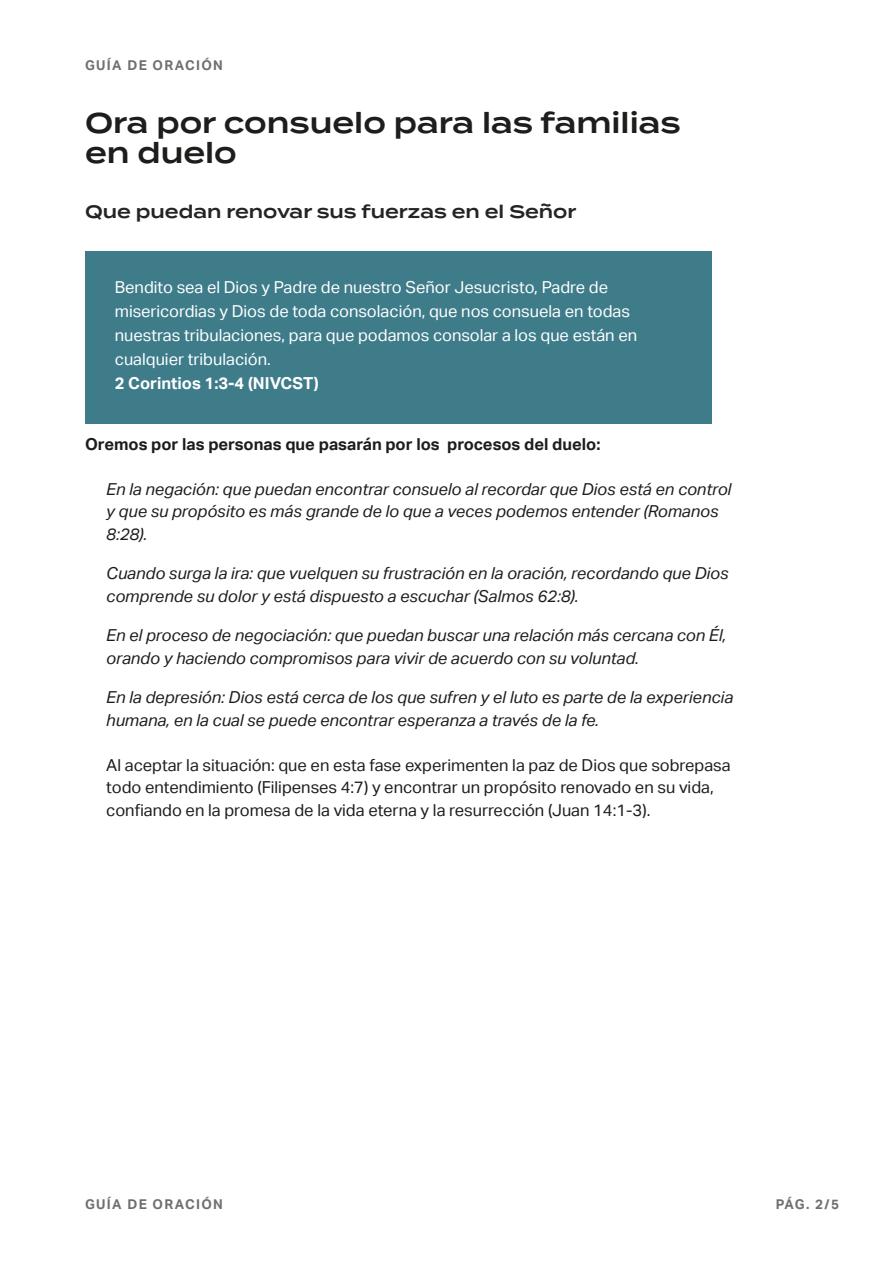
<style>
.page{position:relative;width:893px;height:1263px;background:#fff}
.page>*{position:absolute;margin:0;border:0;box-sizing:border-box;transform-origin:0 0}
.t1{font:600 28.5px/30px "Termina";color:#1d1d1b}
.t2{font:600 18px "Termina";color:#242424}
.t3{font:italic 16.5px/22.5px "Aktiv Grotesk";color:#1d1d1b}
.t4{font:16.5px/22.5px "Aktiv Grotesk";color:#1d1d1b}
.t5{font:16.5px/24px "Aktiv Grotesk";color:#fff}
.t6{font:700 16.5px "Aktiv Grotesk";color:#1d1d1b}
.t7{font:700 16.5px "Aktiv Grotesk";color:#fff}
.t8{font:700 13.5px "Aktiv Grotesk";letter-spacing:.1em;color:#706f6f}
</style>
<div class="page">
<div style="left:85px;top:251px;width:626px;height:173px;background:#3e7c8a"></div>
<p class="t8" style="left:85px;top:58px;width:139px">GUÍA DE ORACIÓN</p>
<h1 class="t1" style="left:85px;top:107px;width:597px">Ora por consuelo para las familias en duelo</h1>
<p class="t2" style="left:85px;top:198px;width:493px">Que puedan renovar sus fuerzas en el Señor</p>
<p class="t5" style="left:115px;top:275px;width:524px">Bendito sea el Dios y Padre de nuestro Señor Jesucristo, Padre de misericordias y Dios de toda consolación, que nos consuela en todas nuestras tribulaciones, para que podamos consolar a los que están en cualquier tribulación.</p>
<p class="t7" style="left:115px;top:374px;width:205px">2 Corintios 1:3-4 (NIVCST)</p>
<p class="t6" style="left:85px;top:434px;width:517px">Oremos por las personas que pasarán por los procesos del duelo:</p>
<p class="t3" style="left:106px;top:478px;width:627px">En la negación: que puedan encontrar consuelo al recordar que Dios está en control y que su propósito es más grande de lo que a veces podemos entender (Romanos<br>8:28).</p>
<p class="t3" style="left:106px;top:562px;width:624px">Cuando surga la ira: que vuelquen su frustración en la oración, recordando que Dios comprende su dolor y está dispuesto a escuchar (Salmos 62:8).</p>
<p class="t3" style="left:106px;top:624px;width:621px">En el proceso de negociación: que puedan buscar una relación más cercana con Él, orando y haciendo compromisos para vivir de acuerdo con su voluntad.</p>
<p class="t3" style="left:106px;top:686px;width:628px">En la depresión: Dios está cerca de los que sufren y el luto es parte de la experiencia humana, en la cual se puede encontrar esperanza a través de la fe.</p>
<p class="t4" style="left:106px;top:754px;width:626px">Al aceptar la situación: que en esta fase experimenten la paz de Dios que sobrepasa todo entendimiento (Filipenses 4:7) y encontrar un propósito renovado en su vida, confiando en la promesa de la vida eterna y la resurrección (Juan 14:1-3).</p>
<p class="t8" style="left:85px;top:1196px;width:139px">GUÍA DE ORACIÓN</p>
<p class="t8" style="left:776px;top:1196px;width:65px">PÁG. 2/5</p>
</div>
